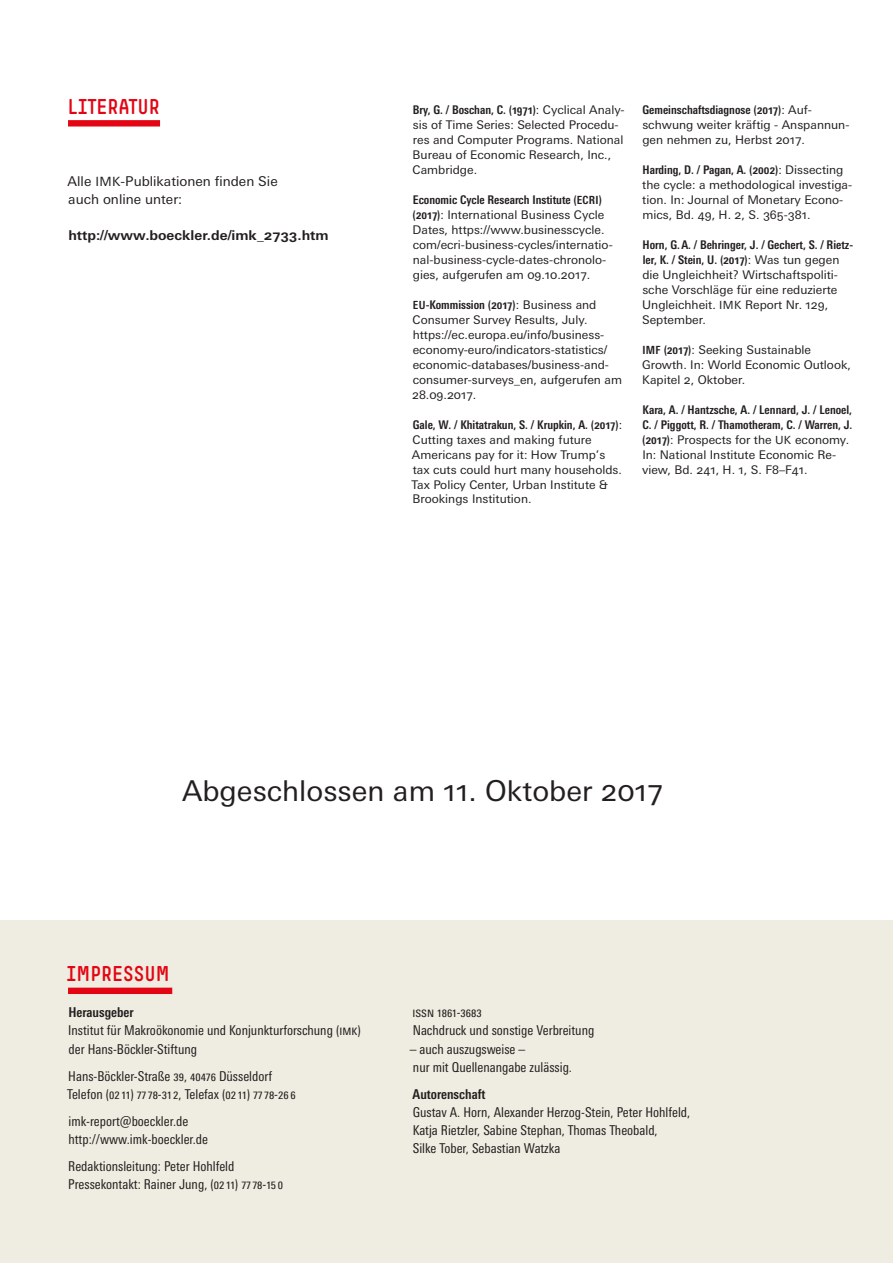
<style>
.page{position:relative;width:893px;height:1263px;background:#fff}
.page>*{position:absolute;margin:0;border:0;box-sizing:border-box;transform-origin:0 0}
.t1{font:28.65px "Univers Next Pro";color:#231f20}
.t2{font:21px "Simple HBS";color:#e30513}
.Impressum{font:condensed 13.5px/18px "Univers Next Pro";color:#231f20}
.t3{font:13.5px/18px "Univers Next Pro";color:#231f20}
.t4{font:700 13.5px "Univers Next Pro";color:#231f20}
.Impressum-Zwischenti{font:700 condensed 13.5px "Univers Next Pro";color:#231f20}
.Literaturnachweis{font:12px/15px "Univers Next Pro";color:#231f20}
.Literaturnachweis-2{font:700 condensed 12px/15px "Univers Next Pro";color:#231f20}
.s1{font-size:12.75px}
.s2{font-weight:700;font-stretch:condensed}
.s3{font-weight:700;font-stretch:condensed;font-size:11.25px}
.s4{font-size:11.25px}
.s5{font-weight:400;font-stretch:normal}
.s6{font-weight:400;font-stretch:normal;font-size:11.25px}
</style>
<div class="page">
<div style="left:0;top:920px;width:893px;height:343px;background:#efede1"></div>
<div style="left:68px;top:120px;width:92px;height:6px;background:#e30513"></div>
<div style="left:68px;top:988px;width:104px;height:6px;background:#e30513"></div>
<h2 class="t2" style="left:68px;top:95px;width:94px">LITERATUR</h2>
<p class="t3" style="left:68px;top:172px;width:212px">Alle <span class="s1">IMK</span>-Publikationen finden Sie auch online unter:</p>
<p class="t4" style="left:68px;top:227px;width:262px">http://www.boeckler.de/imk_2733.htm</p>
<p class="Literaturnachweis" style="left:413px;top:102px;width:214px"><span class="s2">Bry, G. / Boschan, C. (1971)</span>: Cyclical Analy&shy;sis of Time Series: Selected Procedu&shy;res and Computer Programs. National Bureau of Economic Research, Inc., Cambridge.</p>
<p class="Literaturnachweis" style="left:413px;top:192px;width:202px"><span class="s2">Economic Cycle Research Institute (</span><span class="s3">ECRI</span><span class="s2">) (2017)</span>: International Business Cycle Dates, https://www.businesscycle. com/ecri-business-cycles/internatio&shy;nal-business-cycle-dates-chronolo&shy;gies, aufgerufen am 09.10.2017.</p>
<p class="Literaturnachweis" style="left:412px;top:297px;width:211px"><span class="s3">EU</span><span class="s2">-Kommission (2017)</span>: Business and Consumer Survey Results, July. https://ec.europa.eu/info/business&shy;economy-euro/indicators-statistics/ economic-databases/business-and&shy;consumer-surveys_en, aufgerufen am 28.09.2017.</p>
<p class="Literaturnachweis" style="left:411px;top:417px;width:212px"><span class="s2">Gale, W. / Khitatrakun, S. / Krupkin, A. (2017)</span>:<br>Cutting taxes and making future Americans pay for it: How Trump’s tax cuts could hurt many households.<br>Tax Policy Center, Urban Institute &amp; Brookings Institution.</p>
<p class="Literaturnachweis" style="left:642px;top:102px;width:209px"><span class="s2">Gemeinschaftsdiagnose (2017)</span>: Auf&shy;schwung weiter kräftig - Anspannun&shy;gen nehmen zu, Herbst 2017.</p>
<p class="Literaturnachweis" style="left:642px;top:162px;width:211px"><span class="s2">Harding, D. / Pagan, A. (2002)</span>: Dissecting the cycle: a methodological investiga&shy;tion. In: Journal of Monetary Econo&shy;mics, Bd. 49, H. 2, S. 365-381.</p>
<p class="Literaturnachweis" style="left:642px;top:237px;width:213px"><span class="s2">Horn, G.A. / Behringer, J. / Gechert, S. / Rietz&shy;ler, K. / Stein, U. (2017)</span>: Was tun gegen die Ungleichheit? Wirtschaftspoliti&shy;sche Vorschläge für eine reduzierte Ungleichheit. <span class="s4">IMK</span> Report Nr. 129, September.</p>
<p class="Literaturnachweis" style="left:642px;top:342px;width:210px"><span class="s3">IMF</span> <span class="s2">(2017)</span>: Seeking Sustainable<br>Growth. In: World Economic Outlook,<br>Kapitel 2, Oktober.</p>
<p class="Literaturnachweis-2" style="left:642px;top:402px;width:212px">Kara, A. / Hantzsche, A. / Lennard, J. / Lenoel, C. / Piggott, R. / Thamotheram, C. / Warren, J. (2017)<span class="s5">: Prospects for the</span> <span class="s6">UK</span> <span class="s5">economy.<br>In: National Institute Economic Re&shy;view, Bd. 241, H. 1, S. F8–F41.</span></p>
<h1 class="t1" style="left:182px;top:774px;width:482px">Abgeschlossen am 11. Oktober 2017</h1>
<h2 class="t2" style="left:67px;top:962px;width:104px">IMPRESSUM</h2>
<p class="Impressum-Zwischenti" style="left:68px;top:1004px;width:67px">Herausgeber</p>
<p class="Impressum" style="left:68px;top:1021px;width:294px">Institut für Makroökonomie und Konjunkturforschung (IMK) der Hans-Böckler-Stiftung</p>
<p class="Impressum" style="left:67px;top:1067px;width:230px">Hans-Böckler-Straße 39, 40476 Düsseldorf<br>Telefon (0211) 7778-312, Telefax (0211) 7778-266</p>
<p class="Impressum" style="left:68px;top:1112px;width:141px">imk-report@boeckler.de http://www.imk-boeckler.de</p>
<p class="Impressum" style="left:68px;top:1157px;width:216px">Redaktionsleitung: Peter Hohlfeld<br>Pressekontakt: Rainer Jung, (0211) 7778-150</p>
<p class="Impressum" style="left:413px;top:1003px;width:183px">ISSN 1861-3683<br>Nachdruck und sonstige Verbreitung</p>
<p class="Impressum" style="left:410px;top:1040px;width:164px">– auch auszugsweise –<br>nur mit Quellenangabe zulässig.</p>
<p class="Impressum-Zwischenti" style="left:413px;top:1086px;width:74px">Autorenschaft</p>
<p class="Impressum" style="left:413px;top:1103px;width:279px">Gustav A. Horn, Alexander Herzog-Stein, Peter Hohlfeld,<br>Katja Rietzler, Sabine Stephan, Thomas Theobald,<br>Silke Tober, Sebastian Watzka</p>
</div>
